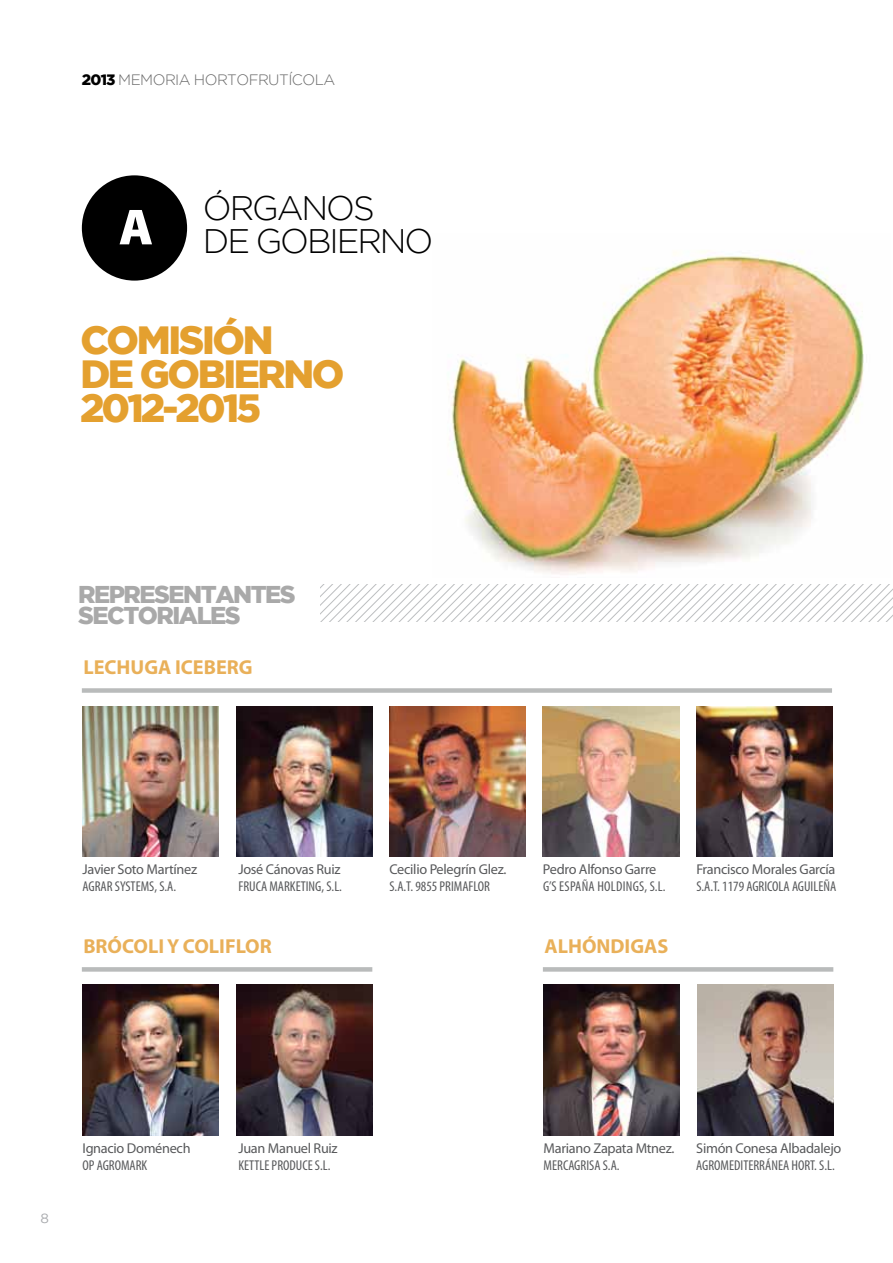
<style>
.page{position:relative;width:893px;height:1263px;background:#fff}
.page>*{position:absolute;margin:0;border:0;box-sizing:border-box;transform-origin:0 0}
.t1{font:900 51px "Myriad Pro";color:#fff}
.t2{font:900 39.3px/33.9px "Gotham";letter-spacing:-.06em;color:#e4a02f}
.t3{font:300 33.9px/33.3px "Gotham";letter-spacing:-.06em;color:#000}
.t4{font:900 24.3px/21px "Gotham";letter-spacing:-.06em;color:#a9a9a9}
.t5{font:700 20.25px "Myriad Pro";color:#e9b059}
.t6{font:300 15px "Gotham";letter-spacing:-.035em;color:#696969}
.t7{font:condensed 14.25px "Myriad Pro";color:#58595b}
.t8{font:14.25px "Myriad Pro";letter-spacing:-.02em;color:#58595b}
.t9{font:13.5px "Gotham";color:#a7a9ac}
.s1{font-weight:900;color:#000}
</style>
<div class="page">
<img style="left:450px;top:251px;width:414px;height:323px">
<div style="left:82px;top:688px;width:750px;height:5px;background:#b9bbbb"></div>
<div style="left:82px;top:967px;width:290px;height:5px;background:#b9bbbb"></div>
<div style="left:543px;top:967px;width:290px;height:5px;background:#b9bbbb"></div>
<img style="left:83px;top:706px;width:136px;height:150px">
<img style="left:83px;top:985px;width:136px;height:150px">
<img style="left:544px;top:985px;width:136px;height:150px">
<img style="left:389px;top:706px;width:137px;height:150px">
<img style="left:696px;top:706px;width:137px;height:150px">
<img style="left:236px;top:706px;width:136px;height:150px">
<img style="left:236px;top:985px;width:136px;height:150px">
<img style="left:697px;top:985px;width:136px;height:150px">
<img style="left:543px;top:706px;width:136px;height:150px">
<div style="left:82px;top:175px;width:105px;height:106px;background:#000;border-radius:50%"></div>
<svg style="left:321px;top:584px;width:572px;height:37px"></svg>
<p class="t6" style="left:82px;top:72px;width:255px"><span class="s1">2013</span> MEMORIA HORTOFRUTÍCOLA</p>
<h1 class="t1" style="left:119px;top:198px;width:36px">A</h1>
<h3 class="t3" style="left:203px;top:191px;width:232px">ÓRGANOS<br>DE GOBIERNO</h3>
<h2 class="t2" style="left:80px;top:322px;width:266px">COMISIÓN<br>DE GOBIERNO<br>2012-2015</h2>
<h3 class="t4" style="left:78px;top:583px;width:219px">REPRESENTANTES<br>SECTORIALES</h3>
<h3 class="t5" style="left:83px;top:656px;width:24px">LECHUGA</h3>
<h3 class="t5" style="left:175px;top:656px;width:19px">ICEBERG</h3>
<p class="t8" style="left:83px;top:861px;width:116px">Javier Soto Martínez</p>
<p class="t7" style="left:83px;top:879px;width:95px">AGRAR SYSTEMS, S.A.</p>
<p class="t8" style="left:238px;top:861px;width:104px">José Cánovas Ruiz</p>
<p class="t7" style="left:238px;top:879px;width:105px">FRUCA MARKETING, S.L.</p>
<p class="t8" style="left:389px;top:861px;width:119px">Cecilio Pelegrín Glez.</p>
<p class="t7" style="left:389px;top:879px;width:102px">S.A.T. 9855 PRIMAFLOR</p>
<p class="t8" style="left:543px;top:861px;width:115px">Pedro Alfonso Garre</p>
<p class="t7" style="left:543px;top:879px;width:68px">G’S ESPAÑA HOLDINGS</p>
<p class="t7" style="left:644px;top:879px;width:23px">, S.L.</p>
<p class="t8" style="left:696px;top:861px;width:141px">Francisco Morales García</p>
<p class="t7" style="left:696px;top:879px;width:141px">S.A.T. 1179 AGRICOLA AGUILEÑA</p>
<h3 class="t5" style="left:83px;top:935px;width:13px">BRÓCOLI</h3>
<h3 class="t5" style="left:167px;top:935px;width:28px">Y COLIFLOR</h3>
<h3 class="t5" style="left:544px;top:935px;width:14px">ALHÓNDIGAS</h3>
<p class="t9" style="left:40px;top:1210px;width:10px">8</p>
<p class="t8" style="left:83px;top:1140px;width:110px">Ignacio Doménech</p>
<p class="t7" style="left:83px;top:1157px;width:66px">OP AGROMARK</p>
<p class="t8" style="left:238px;top:1140px;width:101px">Juan Manuel Ruiz</p>
<p class="t7" style="left:238px;top:1157px;width:94px">KETTLE PRODUCE S.L.</p>
<p class="t8" style="left:544px;top:1140px;width:132px">Mariano Zapata Mtnez.</p>
<p class="t7" style="left:544px;top:1157px;width:78px">MERCAGRISA S.A.</p>
<p class="t8" style="left:696px;top:1140px;width:146px">Simón Conesa Albadalejo</p>
<p class="t7" style="left:696px;top:1157px;width:140px">AGROMEDITERRÁNEA HORT. S.L.</p>
</div>
